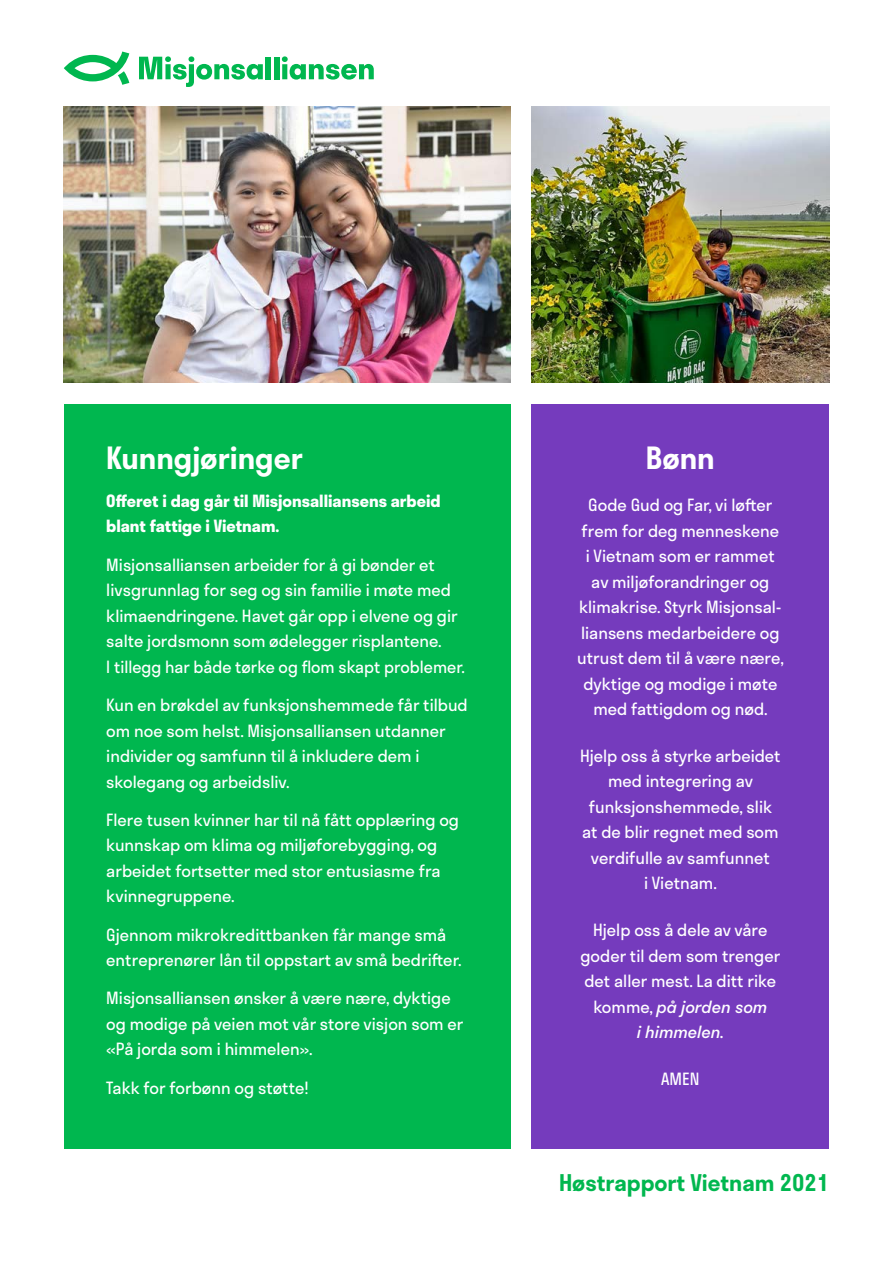
<style>
.page{position:relative;width:893px;height:1263px;background:#fff}
.page>*{position:absolute;margin:0;border:0;box-sizing:border-box;transform-origin:0 0}
.t1{font:600 30px "Stratos";color:#fff}
.t2{font:600 22.5px "Stratos";color:#00b74f}
.t3{font:16.5px/25.5px "Stratos";color:#fff}
.t4{font:700 16.5px/25.5px "Stratos";color:#fff}
.s1{font-style:italic}
</style>
<div class="page">
<svg style="left:139px;top:56px;width:124px;height:31px"></svg>
<div style="left:266px;top:57px;width:5px;height:22px;background:#00b74f"></div>
<div style="left:274px;top:57px;width:5px;height:22px;background:#00b74f"></div>
<svg style="left:282px;top:56px;width:92px;height:24px"></svg>
<svg style="left:64px;top:52px;width:65px;height:33px"></svg>
<img style="left:64px;top:106px;width:446px;height:277px">
<img style="left:531px;top:106px;width:298px;height:277px">
<div style="left:531px;top:404px;width:298px;height:744px;background:#753bbd"></div>
<div style="left:64px;top:404px;width:446px;height:744px;background:#00b74f"></div>
<h1 class="t1" style="left:106px;top:434px;width:198px">Kunngjøringer</h1>
<p class="t4" style="left:106px;top:488px;width:336px">Offeret i dag går til Misjonsalliansens arbeid blant fattige i Vietnam.</p>
<p class="t3" style="left:106px;top:551px;width:360px">Misjonsalliansen arbeider for å gi bønder et livsgrunnlag for seg og sin familie i møte med klimaendringene. Havet går opp i elvene og gir salte jordsmonn som ødelegger risplantene.<br>I tillegg har både tørke og flom skapt problemer.</p>
<p class="t3" style="left:106px;top:692px;width:363px">Kun en brøkdel av funksjonshemmede får tilbud om noe som helst. Misjonsalliansen utdanner individer og samfunn til å inkludere dem i skolegang og arbeidsliv.</p>
<p class="t3" style="left:106px;top:806px;width:354px">Flere tusen kvinner har til nå fått opplæring og kunnskap om klima og miljøforebygging, og arbeidet fortsetter med stor entusiasme fra kvinnegruppene.</p>
<p class="t3" style="left:106px;top:921px;width:357px">Gjennom mikrokredittbanken får mange små entreprenører lån til oppstart av små bedrifter.</p>
<p class="t3" style="left:106px;top:985px;width:359px">Misjonsalliansen ønsker å være nære, dyktige og modige på veien mot vår store visjon som er «På jorda som i himmelen».</p>
<p class="t3" style="left:106px;top:1074px;width:204px">Takk for forbønn og støtte!</p>
<h1 class="t1" style="left:646px;top:434px;width:70px">Bønn</h1>
<p class="t3" style="left:577px;top:492px;width:208px;text-align:center">Gode Gud og Far, vi løfter frem for deg menneskene<br>i Vietnam som er rammet av miljøforandringer og klimakrise. Styrk Misjonsal&shy;liansens medarbeidere og utrust dem til å være nære, dyktige og modige i møte med fattigdom og nød.</p>
<p class="t3" style="left:580px;top:742px;width:202px;text-align:center">Hjelp oss å styrke arbeidet med integrering av funksjonshemmede, slik at de blir regnet med som verdifulle av samfunnet<br>i Vietnam.</p>
<p class="t3" style="left:580px;top:917px;width:201px;text-align:center">Hjelp oss å dele av våre goder til dem som trenger det aller mest. La ditt rike komme, <span class="s1">på jorden som<br>i himmelen.</span></p>
<p class="t3" style="left:661px;top:1065px;width:40px">AMEN</p>
<h2 class="t2" style="left:559px;top:1164px;width:272px">Høstrapport Vietnam 2021</h2>
</div>
